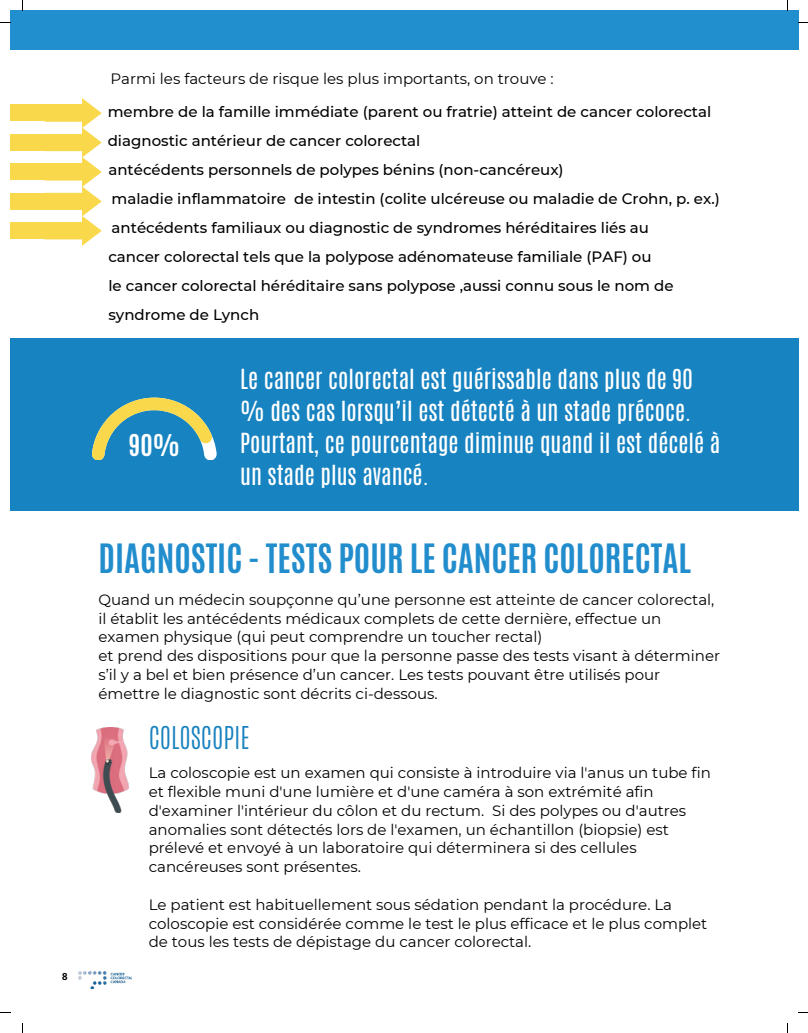
<style>
.page{position:relative;width:808px;height:1033px;background:#fff}
.page>*{position:absolute;margin:0;border:0;box-sizing:border-box;transform-origin:0 0}
.t1{font:700 33.75px "Antonio";color:#228dcd}
.t2{font:300 26.25px "Antonio";color:#1982be}
.t3{font:700 25.12px "Antonio";color:#fff}
.t4{font:23.12px/32.1px "Antonio";color:#fff}
.t5{font:15px/18.8px "Montserrat";color:#000}
.t6{font:500 15px/29px "Montserrat";color:#000}
.t7{font:700 10px "Brandon Text";color:#000}
</style>
<div class="page">
<div style="left:10px;top:10px;width:788px;height:40px;background:#218fce"></div>
<div style="left:10px;top:338px;width:788px;height:172px;background:#1783c0"></div>
<img style="left:92px;top:727px;width:36px;height:85px">
<svg style="left:45px;top:98px;width:57px;height:148px"></svg>
<div style="left:10px;top:104px;width:73px;height:17px;background:#f9d94b"></div>
<div style="left:10px;top:134px;width:73px;height:16px;background:#f9d94b"></div>
<div style="left:10px;top:163px;width:73px;height:17px;background:#f9d94b"></div>
<div style="left:10px;top:193px;width:73px;height:16px;background:#f9d94b"></div>
<div style="left:10px;top:222px;width:73px;height:17px;background:#f9d94b"></div>
<svg style="left:92px;top:397px;width:125px;height:63px"></svg>
<img style="left:78px;top:971px;width:53px;height:17px">
<p class="t7" style="left:62px;top:969px;width:8px">8</p>
<p class="t5" style="left:110px;top:69px;width:445px">Parmi les facteurs de risque les plus importants, on trouve :</p>
<p class="t6" style="left:108px;top:96px;width:613px">membre de la famille immédiate (parent ou fratrie) atteint de cancer colorectal diagnostic antérieur de cancer colorectal<br>antécédents personnels de polypes bénins (non-cancéreux)<br>maladie inflammatoire de intestin (colite ulcéreuse ou maladie de Crohn, p. ex.) antécédents familiaux ou diagnostic de syndromes héréditaires liés au<br>cancer colorectal tels que la polypose adénomateuse familiale (PAF) ou<br>le cancer colorectal héréditaire sans polypose ,aussi connu sous le nom de syndrome de Lynch</p>
<h3 class="t3" style="left:129px;top:426px;width:53px">90%</h3>
<h3 class="t4" style="left:240px;top:363px;width:482px">Le cancer colorectal est guérissable dans plus de 90 % des cas lorsqu’il est détecté à un stade précoce.<br>Pourtant, ce pourcentage diminue quand il est décelé à un stade plus avancé.</h3>
<h1 class="t1" style="left:98px;top:533px;width:594px">DIAGNOSTIC - TESTS POUR LE CANCER COLORECTAL</h1>
<p class="t5" style="left:98px;top:589px;width:623px">Quand un médecin soupçonne qu’une personne est atteinte de cancer colorectal, il établit les antécédents médicaux complets de cette dernière, effectue un examen physique (qui peut comprendre un toucher rectal)<br>et prend des dispositions pour que la personne passe des tests visant à déterminer s’il y a bel et bien présence d’un cancer. Les tests pouvant être utilisés pour émettre le diagnostic sont décrits ci-dessous.</p>
<h2 class="t2" style="left:149px;top:719px;width:102px">COLOSCOPIE</h2>
<p class="t5" style="left:149px;top:763px;width:563px">La coloscopie est un examen qui consiste à introduire via l'anus un tube fin et flexible muni d'une lumière et d'une caméra à son extrémité afin d'examiner l'intérieur du côlon et du rectum. Si des polypes ou d'autres anomalies sont détectés lors de l'examen, un échantillon (biopsie) est prélevé et envoyé à un laboratoire qui déterminera si des cellules cancéreuses sont présentes.</p>
<p class="t5" style="left:149px;top:894px;width:560px">Le patient est habituellement sous sédation pendant la procédure. La coloscopie est considérée comme le test le plus efficace et le plus complet de tous les tests de dépistage du cancer colorectal.</p>
</div>
